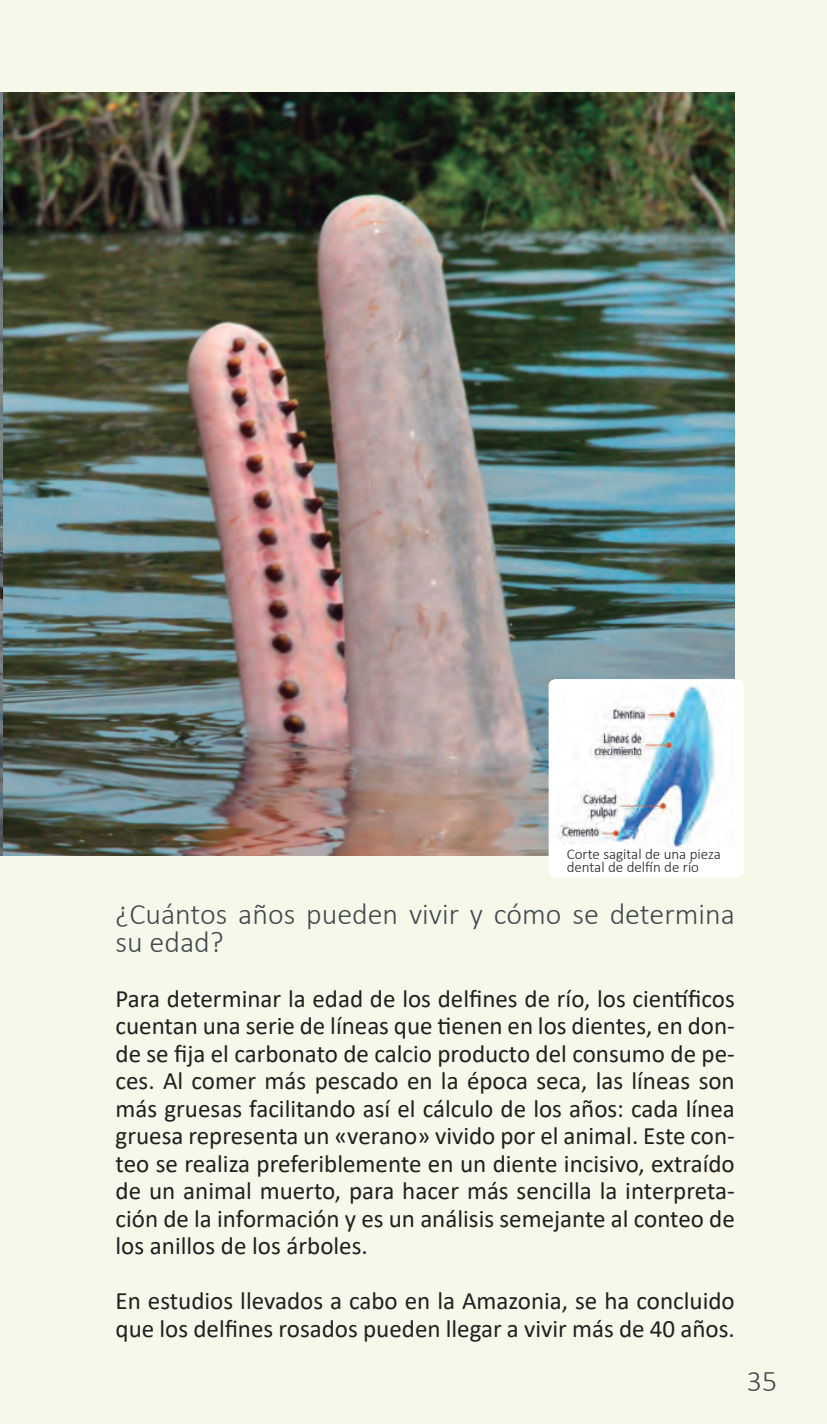
<style>
.page{position:relative;width:827px;height:1424px;background:#fff}
.page>*{position:absolute;margin:0;border:0;box-sizing:border-box;transform-origin:0 0}
.t1{font:300 30px/27.5px "Calibri";color:#41494e}
.t2{font:25px/27.5px "Calibri";color:#231f20;text-align:justify}
.Parrafo_Pagina_Legal{font:300 15px/12.5px "Calibri";color:#231f20}
</style>
<div class="page">
<div style="left:0;top:0;width:826px;height:1424px;background:#f6f9e9"></div>
<img style="left:0;top:92px;width:734px;height:763px">
<div style="left:548px;top:679px;width:195px;height:198px;background:#fff;border-radius:7px"></div>
<img style="left:557px;top:685px;width:158px;height:162px">
<p class="Parrafo_Pagina_Legal" style="left:566px;top:847px;width:155px">Corte sagital de una pieza dental de delfín de río</p>
<p class="t1" style="left:115px;top:900px;width:620px">¿Cuántos años pueden vivir y cómo se determina su edad?</p>
<p class="t2" style="left:115px;top:984px;width:620px">Para determinar la edad de los delfines de río, los científicos cuentan una serie de líneas que tienen en los dientes, en don&shy;de se fija el carbonato de calcio producto del consumo de pe&shy;ces. Al comer más pescado en la época seca, las líneas son más gruesas facilitando así el cálculo de los años: cada línea gruesa representa un «verano» vivido por el animal. Este con&shy;teo se realiza preferiblemente en un diente incisivo, extraído de un animal muerto, para hacer más sencilla la interpreta&shy;ción de la información y es un análisis semejante al conteo de los anillos de los árboles.</p>
<p class="t2" style="left:115px;top:1286px;width:620px">En estudios llevados a cabo en la Amazonia, se ha concluido que los delfines rosados pueden llegar a vivir más de 40 años.</p>
<p class="t1" style="left:746px;top:1367px;width:32px">35</p>
</div>
